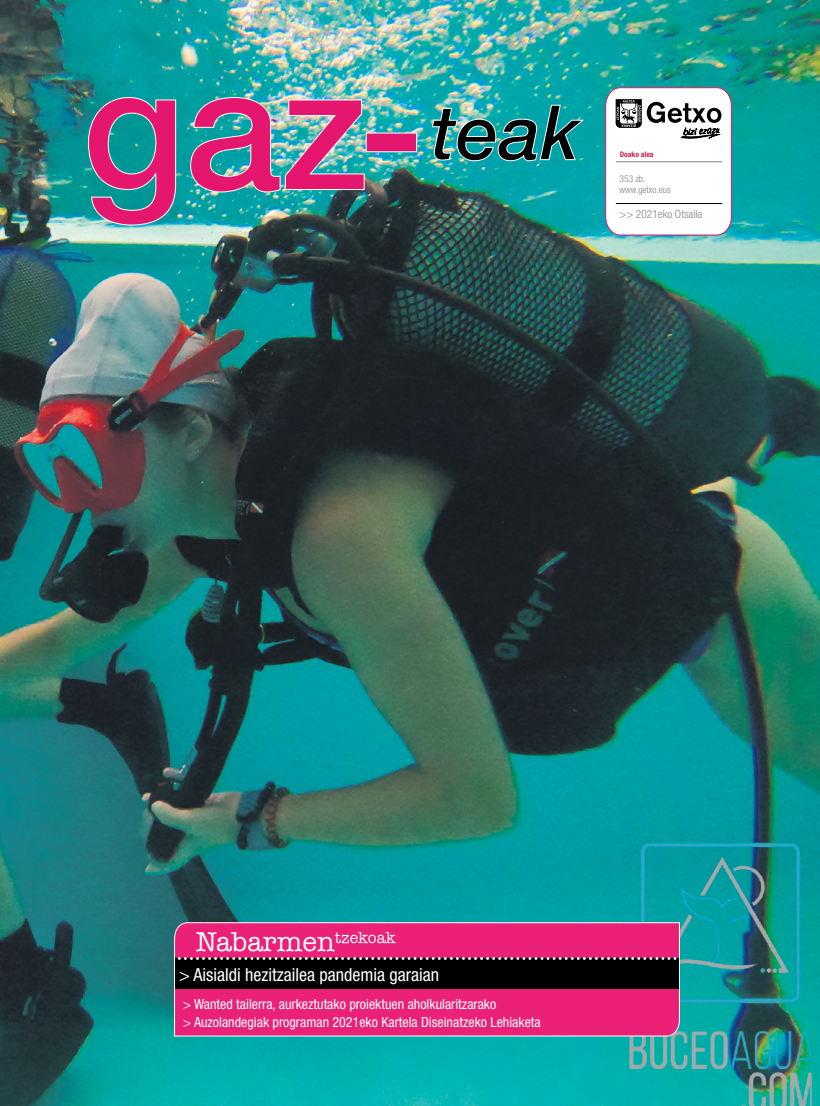
<style>
.page{position:relative;width:820px;height:1106px;background:#fff}
.page>*{position:absolute;margin:0;border:0;box-sizing:border-box;transform-origin:0 0}
.t1{font:27.6px "American Typewriter";color:#fff}
.t2{font:condensed 18px "Helvetica Neue";color:#fff}
.t3{font:condensed 14px/17.8px "Helvetica Neue";color:#fff}
.t4{font:300 condensed 11.4px "Helvetica Neue";color:#878787}
.t5{font:300 condensed 9.5px/11.4px "Helvetica Neue";color:#808285}
.t6{font:700 condensed 7.6px "Helvetica Neue";color:#c51f47}
</style>
<div class="page">
<img style="left:0;top:0;width:819px;height:1106px">
<svg style="left:88px;top:97px;width:88px;height:128px;background:#875987"></svg>
<img style="left:190px;top:97px;width:174px;height:95px">
<div style="left:366px;top:133px;width:50px;height:19px;background:#e4166e;border:1px solid #fff"></div>
<img style="left:431px;top:104px;width:154px;height:58px">
<svg style="left:604px;top:87px;width:127px;height:149px"></svg>
<hr style="left:615px;top:203px;width:107px;height:1px;background:#000">
<hr style="left:615px;top:161px;width:107px;height:1px;background:#808285">
<svg style="left:173px;top:921px;width:507px;height:116px;background:#e42a7b"></svg>
<svg style="left:174px;top:957px;width:505px;height:34px;background:#190a11"></svg>
<p class="t6" style="left:619px;top:150px;width:35px">Doako alea</p>
<p class="t5" style="left:619px;top:172px;width:53px">353 zb. www.getxo.eus</p>
<p class="t4" style="left:619px;top:208px;width:84px">&gt;&gt; 2021eko Otsaila</p>
<h1 class="t1" style="left:196px;top:920px;width:201px">Nabarmen<sup>tzekoak</sup></h1>
<p class="t2" style="left:179px;top:963px;width:261px">&gt; Aisialdi hezitzailea pandemia garaian</p>
<p class="t3" style="left:183px;top:995px;width:359px">&gt; Wanted tailerra, aurkeztutako proiektuen aholkularitzarako<br>&gt; Auzolandegiak programan 2021eko Kartela Diseinatzeko Lehiaketa</p>
</div>
